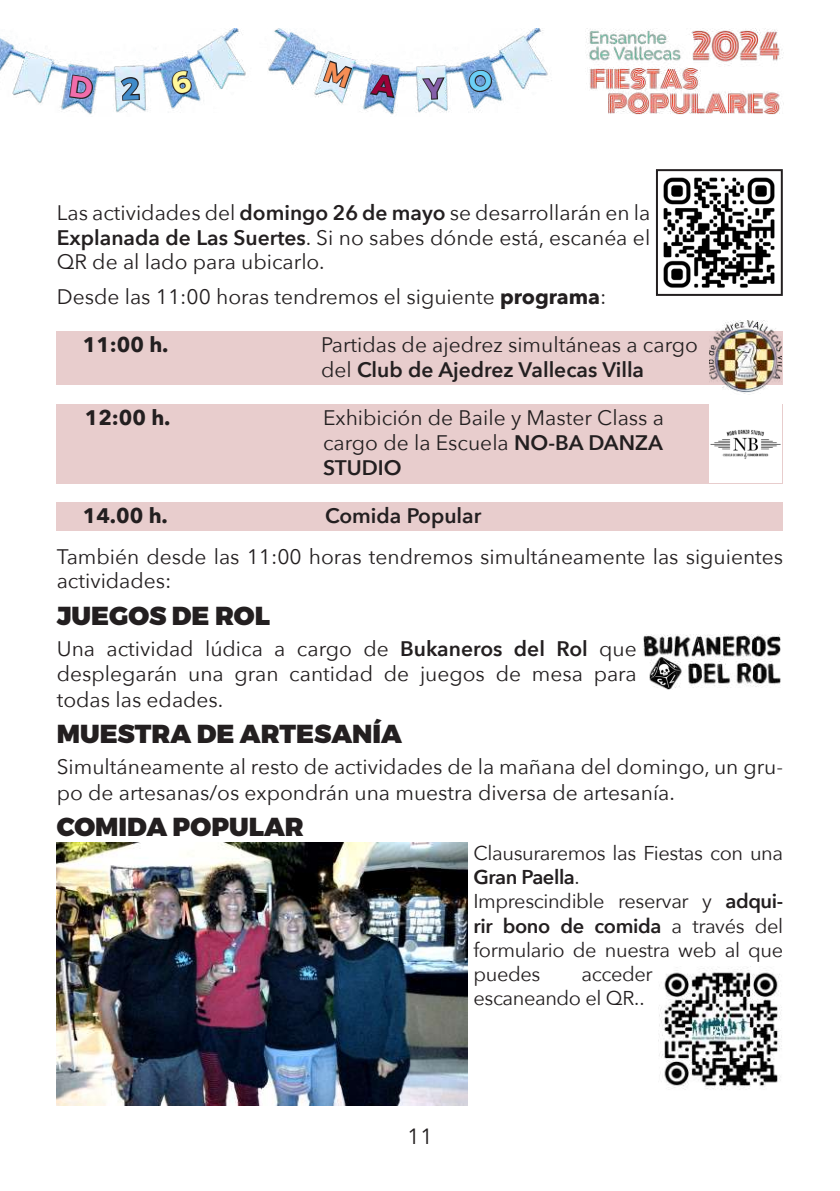
<style>
.page{position:relative;width:840px;height:1191px;background:#fff}
.page>*{position:absolute;margin:0;border:0;box-sizing:border-box;transform-origin:0 0}
.t1{font:900 26px "Montserrat";color:#231f20}
.t2{font:22px "Avenir Next";color:#231f20}
.t3{font:21px/25.2px "Avenir Next";color:#231f20;text-align:justify}
.t4{font:700 21px "Avenir Next";color:#231f20}
.t5{font:600 21px "Avenir Next";color:#231f20}
.t6{font:20px/24px "Avenir Next";letter-spacing:-.02em;color:#231f20}
.s1{font-weight:600}
.s2{font-weight:700}
</style>
<div class="page">
<img style="left:585px;top:29px;width:197px;height:86px">
<img style="left:0;top:28px;width:552px;height:87px">
<div style="left:57px;top:331px;width:725px;height:54px;background:#e8cdcd"></div>
<div style="left:57px;top:404px;width:725px;height:79px;background:#e8cdcd"></div>
<div style="left:57px;top:502px;width:725px;height:29px;background:#e8cdcd"></div>
<img style="left:663px;top:177px;width:112px;height:111px">
<div style="left:655px;top:169px;width:127px;height:127px;border:2px solid #231f20"></div>
<img style="left:709px;top:321px;width:72px;height:73px">
<img style="left:709px;top:404px;width:72px;height:78px">
<img style="left:643px;top:634px;width:138px;height:56px">
<img style="left:658px;top:967px;width:124px;height:123px">
<img style="left:57px;top:842px;width:410px;height:264px">
<svg style="left:68px;top:73px;width:25px;height:27px"></svg>
<svg style="left:119px;top:76px;width:22px;height:26px"></svg>
<svg style="left:170px;top:70px;width:23px;height:26px"></svg>
<svg style="left:321px;top:59px;width:32px;height:31px"></svg>
<svg style="left:368px;top:73px;width:28px;height:26px"></svg>
<svg style="left:420px;top:76px;width:25px;height:25px"></svg>
<svg style="left:467px;top:68px;width:26px;height:26px"></svg>
<p class="t3" style="left:57px;top:199px;width:594px;line-height:24.6px">Las actividades del <span class="s1">domingo 26 de mayo</span> se desarrollarán en la <span class="s1">Explanada de Las Suertes</span>. Si no sabes dónde está, escanéa el QR de al lado para ubicarlo.</p>
<p class="t3" style="left:57px;top:283px;width:551px">Desde las 11:00 horas tendremos el siguiente <span class="s2">programa</span>:</p>
<p class="t4" style="left:83px;top:326px;width:87px">11:00 h.</p>
<p class="t3" style="left:321px;top:331px;width:378px">Partidas de ajedrez simultáneas a cargo del <span class="s1">Club de Ajedrez Vallecas Villa</span></p>
<p class="t4" style="left:85px;top:399px;width:87px">12:00 h.</p>
<p class="t3" style="left:323px;top:404px;width:342px">Exhibición de Baile y Master Class a cargo de la Escuela <span class="s1">NO-BA DANZA STUDIO</span></p>
<p class="t4" style="left:83px;top:498px;width:87px">14.00 h.</p>
<p class="t5" style="left:325px;top:498px;width:158px">Comida Popular</p>
<p class="t3" style="left:57px;top:544px;width:727px;line-height:24px">También desde las 11:00 horas tendremos simultáneamente las siguientes actividades:</p>
<p class="t1" style="left:57px;top:600px;width:214px">JUEGOS DE ROL</p>
<p class="t3" style="left:57px;top:635px;width:581px">Una actividad lúdica a cargo de <span class="s1">Bukaneros del Rol</span> que desplegarán una gran cantidad de juegos de mesa para todas las edades.</p>
<p class="t1" style="left:57px;top:718px;width:346px">MUESTRA DE ARTESANÍA</p>
<p class="t3" style="left:57px;top:753px;width:727px">Simultáneamente al resto de actividades de la mañana del domingo, un gru&shy;po de artesanas/os expondrán una muestra diversa de artesanía.</p>
<p class="t1" style="left:57px;top:811px;width:248px">COMIDA POPULAR</p>
<p class="t6" style="left:473px;top:840px;width:311px">Clausuraremos las Fiestas con una<br><span class="s1">Gran Paella</span>.<br>Imprescindible reservar y <span class="s1">adqui&shy;rir bono de comida</span> a través del formulario de nuestra web al que puedes</p>
<p class="t6" style="left:473px;top:960px;width:181px;text-indent:108px">acceder escaneando el QR..</p>
<p class="t2" style="left:407px;top:1118px;width:27px">11</p>
</div>
